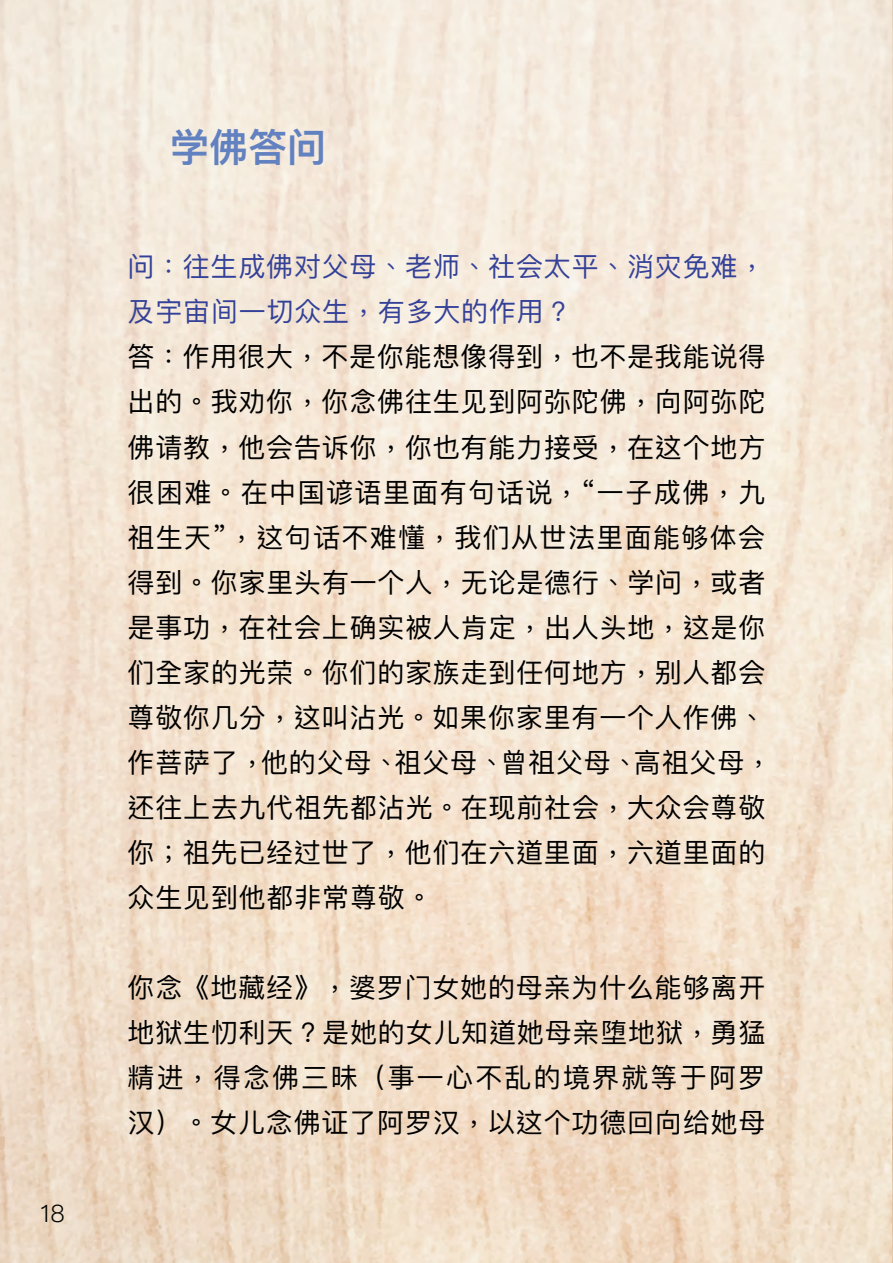
<style>
.page{position:relative;width:893px;height:1263px;background:#fff}
.page>*{position:absolute;margin:0;border:0;box-sizing:border-box;transform-origin:0 0}
.t1{font:600 39px "Ping Fang SC";color:#6281c0}
.t2{font:27px/45px "Ping Fang TC";letter-spacing:.03em;color:#000}
.t3{font:27px/45px "Ping Fang TC";letter-spacing:.03em;color:#344198}
.t4{font:300 24px "Ping Fang SC";color:#000}
</style>
<div class="page">
<img style="left:0;top:0;width:893px;height:1263px">
<p class="t4" style="left:40px;top:1198px;width:26px">18</p>
<h1 class="t1" style="left:170px;top:123px;width:157px">学佛答问</h1>
<p class="t3" style="left:128px;top:244px;width:639px">问：往生成佛对父母、老师、社会太平、消灾免难，及宇宙间一切众生，有多大的作用？</p>
<p class="t2" style="left:128px;top:334px;width:646px">答：作用很大，不是你能想像得到，也不是我能说得出的。我劝你，你念佛往生见到阿弥陀佛，向阿弥陀佛请教，他会告诉你，你也有能力接受，在这个地方很困难。在中国谚语里面有句话说，“一子成佛，九祖生天”，这句话不难懂，我们从世法里面能够体会得到。你家里头有一个人，无论是德行、学问，或者是事功，在社会上确实被人肯定，出人头地，这是你们全家的光荣。你们的家族走到任何地方，别人都会尊敬你几分，这叫沾光。如果你家里有一个人作佛、作菩萨了，他的父母、祖父母、曾祖父母、高祖父母，还往上去九代祖先都沾光。在现前社会，大众会尊敬你；祖先已经过世了，他们在六道里面，六道里面的众生见到他都非常尊敬。</p>
<p class="t2" style="left:128px;top:964px;width:639px;text-align:justify">你念《地藏经》，婆罗门女她的母亲为什么能够离开地狱生忉利天？是她的女儿知道她母亲堕地狱，勇猛精进，得念佛三昧（事一心不乱的境界就等于阿罗汉）。女儿念佛证了阿罗汉，以这个功德回向给她母</p>
</div>
